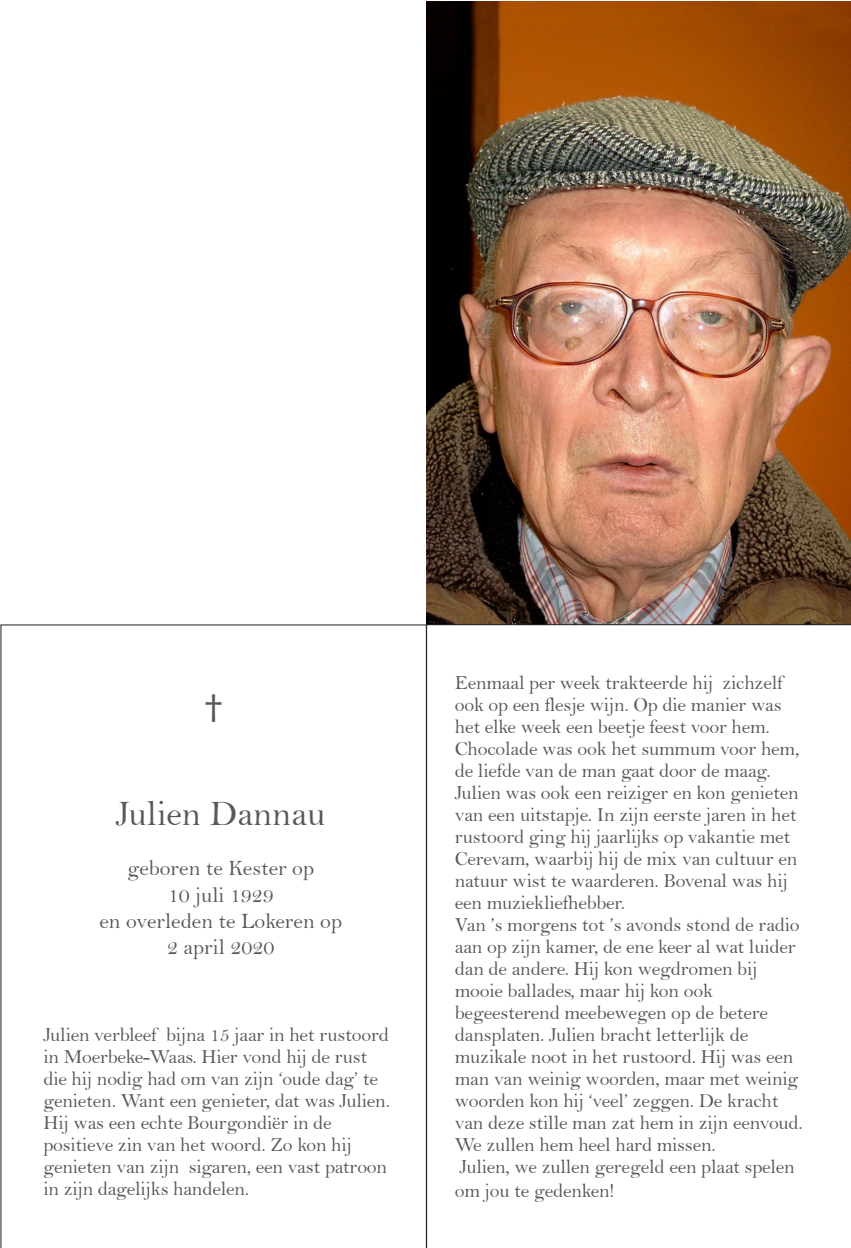
<style>
.page{position:relative;width:851px;height:1248px;background:#fff}
.page>*{position:absolute;margin:0;border:0;box-sizing:border-box;transform-origin:0 0}
.t1{font:38px "Myriad Pro";color:#57585a}
.t2{font:36px "Bell";color:#57585a}
.t3{font:22px "Bell";color:#57585a}
.t4{font:20px/22px "Bell";letter-spacing:-.01em;color:#57585a}
</style>
<div class="page">
<img style="left:426px;top:1px;width:424px;height:623px">
<svg style="left:1px;top:624px;width:425px;height:623px"></svg>
<svg style="left:426px;top:624px;width:424px;height:623px"></svg>
<p class="t1" style="left:204px;top:683px;width:20px">†</p>
<p class="t2" style="left:116px;top:791px;width:211px">Julien Dannau</p>
<p class="t3" style="left:127px;top:855px;width:188px">geboren te Kester op</p>
<p class="t3" style="left:168px;top:881px;width:108px">10 juli 1929</p>
<p class="t3" style="left:99px;top:907px;width:244px">en overleden te Lokeren op</p>
<p class="t3" style="left:167px;top:934px;width:109px">2 april 2020</p>
<p class="t4" style="left:43px;top:1023px;width:348px">Julien verbleef bijna 15 jaar in het rustoord in Moerbeke-Waas. Hier vond hij de rust die hij nodig had om van zijn ‘oude dag’ te genieten. Want een genieter, dat was Julien.</p>
<p class="t4" style="left:43px;top:1111px;width:290px">Hij was een echte Bourgondiër in de</p>
<p class="t4" style="left:43px;top:1133px;width:345px">positieve zin van het woord. Zo kon hij genieten van zijn sigaren, een vast patroon in zijn dagelijks handelen.</p>
<p class="t4" style="left:454px;top:671px;width:346px">Eenmaal per week trakteerde hij zichzelf ook op een flesje wijn. Op die manier was het elke week een beetje feest voor hem.<br>Chocolade was ook het summum voor hem, de liefde van de man gaat door de maag.<br>Julien was ook een reiziger en kon genieten van een uitstapje. In zijn eerste jaren in het rustoord ging hij jaarlijks op vakantie met Cerevam, waarbij hij de mix van cultuur en natuur wist te waarderen. Bovenal was hij een muziekliefhebber.</p>
<p class="t4" style="left:454px;top:913px;width:346px">Van ’s morgens tot ’s avonds stond de radio aan op zijn kamer, de ene keer al wat luider dan de andere. Hij kon wegdromen bij mooie ballades, maar hij kon ook</p>
<p class="t4" style="left:454px;top:1001px;width:315px">begeesterend meebewegen op de betere dansplaten. Julien bracht letterlijk de</p>
<p class="t4" style="left:454px;top:1045px;width:349px">muzikale noot in het rustoord. Hij was een man van weinig woorden, maar met weinig woorden kon hij ‘veel’ zeggen. De kracht van deze stille man zat hem in zijn eenvoud.<br>We zullen hem heel hard missen.</p>
<p class="t4" style="left:454px;top:1154px;width:341px;line-height:24px">Julien, we zullen geregeld een plaat spelen om jou te gedenken!</p>
</div>
